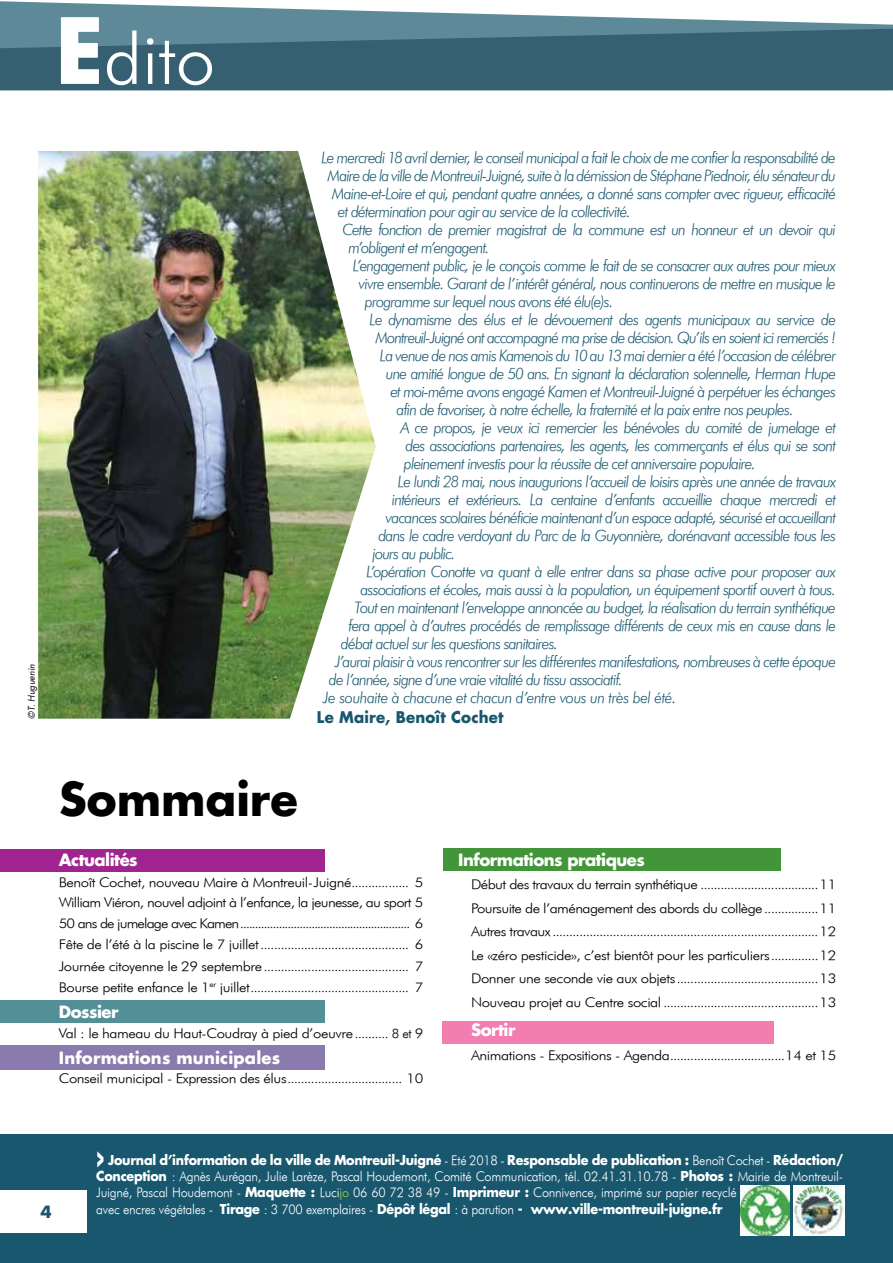
<style>
.page{position:relative;width:893px;height:1263px;background:#fff}
.page>*{position:absolute;margin:0;border:0;box-sizing:border-box;transform-origin:0 0}
.t1{font:italic 70.5px "Futura";color:#fff}
.t2{font:45px "Futura Koyu";color:#000}
.t3{font:33.45px "Futura Koyu";color:#fff;scale:.38 1}
.t4{font:16.5px "Futura Koyu";letter-spacing:-.03em;color:#fff}
.t5{font:16.5px "Futura Koyu";letter-spacing:.01em;color:#fff}
.t6{font:16.5px "Futura Koyu";color:#18576e}
.t7{font:italic 300 15.75px "Futura";letter-spacing:-.055em;color:#18576e;scale:.95 1}
.t8{font:italic 300 15.75px "Futura";letter-spacing:-.03em;color:#18576e;scale:.95 1}
.t9{font:15.75px "Futura Koyu";letter-spacing:.015em;color:#18576e;scale:.95 1}
.t10{font:italic 13.35px/23.5px "Futura";letter-spacing:-.03em;color:#000;scale:1.12 1}
.t11{font:italic 13.35px/16.4px "Futura";letter-spacing:-.02em;color:#fff;scale:.95 1}
.t12{font:italic 13.35px/20px "Futura";letter-spacing:-.05em;color:#000;scale:1.12 1}
.t13{font:13.35px "Futura Koyu";letter-spacing:-.02em;color:#fff;scale:.95 1}
.t14{font:italic 13.05px/21.1px "Futura";color:#000;text-align:justify}
.t15{font:italic 9px "Futura Beyaz";letter-spacing:-.005em;color:#000}
.s1{font-family:"Futura Koyu";font-style:normal;font-size:88.5px}
.s2{font-size:13.05px}
.s3{font-size:13.35px}
.s4{font-family:"Futura";font-style:italic}
.s5{font-family:"Futura Koyu";font-style:normal}
.s6{color:#a1cd3a}
</style>
<div class="page">
<div style="left:0;top:1134px;width:893px;height:129px;background:#18576e"></div>
<svg style="left:0;top:1px;width:893px;height:28px;fill:#5d8999"></svg>
<svg style="left:0;top:29px;width:893px;height:61px;background:#3c6677"></svg>
<img style="left:38px;top:151px;width:338px;height:568px">
<div style="left:0;top:1191px;width:86px;height:42px;background:#fff"></div>
<img style="left:794px;top:1185px;width:50px;height:50px">
<img style="left:741px;top:1185px;width:48px;height:50px">
<div style="left:0;top:1001px;width:324px;height:22px;background:#528f96"></div>
<div style="left:443px;top:849px;width:338px;height:22px;background:#439539"></div>
<div style="left:442px;top:1021px;width:332px;height:22px;background:#f17db1"></div>
<div style="left:0;top:1045px;width:324px;height:25px;background:#8a7bae"></div>
<div style="left:0;top:850px;width:324px;height:22px;background:#9f248f"></div>
<h1 class="t1" style="left:55px;top:16px;width:161px"><span class="s1">E</span>dito</h1>
<p class="t15" style="left:25px;top:719px;width:56px;rotate:-90deg">©T. Huguenin</p>
<p class="t7" style="left:321px;top:148px;width:543px">Le mercredi 18 avril dernier, le conseil municipal a fait le choix de me confier la responsabilité de</p>
<p class="t7" style="left:327px;top:166px;width:537px">Maire de la ville de Montreuil-Juigné, suite à la démission de Stéphane Piednoir, élu sénateur du</p>
<p class="t7" style="left:332px;top:184px;width:532px">Maine-et-Loire et qui, pendant quatre années, a donné sans compter avec rigueur, efficacité</p>
<p class="t7" style="left:338px;top:202px;width:310px">et détermination pour agir au service de la collectivité.</p>
<p class="t7" style="left:342px;top:220px;width:521px">Cette fonction de premier magistrat de la commune est un honneur et un devoir qui</p>
<p class="t7" style="left:348px;top:238px;width:150px">m’obligent et m’engagent.</p>
<p class="t7" style="left:353px;top:256px;width:510px">L’engagement public, je le conçois comme le fait de se consacrer aux autres pour mieux</p>
<p class="t7" style="left:359px;top:274px;width:504px">vivre ensemble. Garant de l’intérêt général, nous continuerons de mettre en musique le</p>
<p class="t7" style="left:365px;top:292px;width:263px">programme sur lequel nous avons été élu(e)s.</p>
<p class="t7" style="left:369px;top:310px;width:493px">Le dynamisme des élus et le dévouement des agents municipaux au service de</p>
<p class="t7" style="left:375px;top:328px;width:486px">Montreuil-Juigné ont accompagné ma prise de décision. Qu’ils en soient ici remerciés !</p>
<p class="t7" style="left:380px;top:346px;width:481px">La venue de nos amis Kamenois du 10 au 13 mai dernier a été l’occasion de célébrer</p>
<p class="t7" style="left:386px;top:364px;width:475px">une amitié longue de 50 ans. En signant la déclaration solennelle, Herman Hupe</p>
<p class="t7" style="left:390px;top:382px;width:470px">et moi-même avons engagé Kamen et Montreuil-Juigné à perpétuer les échanges</p>
<p class="t7" style="left:396px;top:400px;width:420px">afin de favoriser, à notre échelle, la fraternité et la paix entre nos peuples.</p>
<p class="t7" style="left:401px;top:418px;width:459px">A ce propos, je veux ici remercier les bénévoles du comité de jumelage et</p>
<p class="t7" style="left:405px;top:436px;width:455px">des associations partenaires, les agents, les commerçants et élus qui se sont</p>
<p class="t7" style="left:404px;top:454px;width:372px">pleinement investis pour la réussite de cet anniversaire populaire.</p>
<p class="t7" style="left:398px;top:472px;width:463px">Le lundi 28 mai, nous inaugurions l’accueil de loisirs après une année de travaux</p>
<p class="t7" style="left:392px;top:490px;width:469px">intérieurs et extérieurs. La centaine d’enfants accueillie chaque mercredi et</p>
<p class="t7" style="left:386px;top:508px;width:475px">vacances scolaires bénéficie maintenant d’un espace adapté, sécurisé et accueillant</p>
<p class="t7" style="left:378px;top:526px;width:483px">dans le cadre verdoyant du Parc de la Guyonnière, dorénavant accessible tous les</p>
<p class="t7" style="left:372px;top:544px;width:89px">jours au public.</p>
<p class="t7" style="left:366px;top:562px;width:496px">L’opération Conotte va quant à elle entrer dans sa phase active pour proposer aux</p>
<p class="t7" style="left:360px;top:580px;width:502px">associations et écoles, mais aussi à la population, un équipement sportif ouvert à tous.</p>
<p class="t7" style="left:354px;top:598px;width:508px">Tout en maintenant l’enveloppe annoncée au budget, la réalisation du terrain synthétique</p>
<p class="t7" style="left:348px;top:616px;width:515px">fera appel à d’autres procédés de remplissage différents de ceux mis en cause dans le</p>
<p class="t7" style="left:341px;top:634px;width:230px">débat actuel sur les questions sanitaires.</p>
<p class="t7" style="left:335px;top:652px;width:529px">J’aurai plaisir à vous rencontrer sur les différentes manifestations, nombreuses à cette époque</p>
<p class="t7" style="left:329px;top:670px;width:311px">de l’année, signe d’une vraie vitalité du tissu associatif.</p>
<p class="t8" style="left:323px;top:688px;width:373px">Je souhaite à chacune et chacun d’entre vous un très bel été.</p>
<p class="t9" style="left:317px;top:706px;width:198px">Le Maire, Benoît Cochet</p>
<h2 class="t2" style="left:59px;top:768px;width:240px">Sommaire</h2>
<p class="t4" style="left:59px;top:848px;width:80px">Actualités</p>
<p class="t12" style="left:59px;top:872px;width:327px">Benoît Cochet, nouveau Maire à Montreuil-Juigné<span class="s2">.................</span> 5<br>William Viéron, nouvel adjoint à l’enfance, la jeunesse, au sport 5</p>
<p class="t14" style="left:59px;top:913px;width:366px"><span class="s3">50 ans de jumelage avec Kamen</span>......................................................... <span class="s3">6<br>Fête de l’été à la piscine le 7 juillet</span>............................................ <span class="s3">6<br>Journée citoyenne le 29 septembre</span>........................................... <span class="s3">7<br>Bourse petite enfance le 1</span><sup>er</sup> <span class="s3">juillet</span>............................................... <span class="s3">7</span></p>
<p class="t4" style="left:59px;top:1000px;width:61px">Dossier</p>
<p class="t10" style="left:59px;top:1021px;width:327px">Val : le hameau du Haut-Coudray à pied d’oeuvre<span class="s2">.......... 8 et</span> 9</p>
<p class="t5" style="left:59px;top:1046px;width:223px">Informations municipales</p>
<p class="t10" style="left:59px;top:1067px;width:327px">Conseil municipal - Expression des élus<span class="s2">..................................</span> 10</p>
<p class="t4" style="left:458px;top:848px;width:188px">Informations pratiques</p>
<p class="t10" style="left:471px;top:873px;width:328px">Début des travaux du terrain synthétique <span class="s2">...................................</span>11<br>Poursuite de l’aménagement des abords du collège<span class="s2">................</span>11</p>
<p class="t14" style="left:471px;top:921px;width:367px"><span class="s3">Autres travaux</span>...............................................................................<span class="s3">12</span></p>
<p class="t10" style="left:471px;top:943px;width:328px">Le «zéro pesticide», c’est bientôt pour les particuliers<span class="s2">..............</span>12</p>
<p class="t14" style="left:471px;top:967px;width:367px;line-height:23.5px"><span class="s3">Donner une seconde vie aux objets</span>..........................................<span class="s3">13<br>Nouveau projet au Centre social</span> ..............................................<span class="s3">13</span></p>
<p class="t4" style="left:471px;top:1019px;width:46px">Sortir</p>
<p class="t10" style="left:471px;top:1043px;width:328px">Animations - Expositions - Agenda<span class="s2">..................................</span>14 et 15</p>
<h3 class="t3" style="left:96px;top:1132px;width:24px">&gt;</h3>
<p class="t13" style="left:108px;top:1150px;width:775px">Journal d’information de la ville de Montreuil-Juigné <span class="s4">- Eté 2018 -</span> Responsable de publication : <span class="s4">Benoît Cochet -</span> Rédaction/</p>
<p class="t11" style="left:96px;top:1168px;width:788px"><span class="s5">Conception</span> : Agnès Aurégan, Julie Larèze, Pascal Houdemont, Comité Communication, tél. 02.41.31.10.78 - <span class="s5">Photos :</span> Mairie de Montreuil-<br>Juigné, Pascal Houdemont - <span class="s5">Maquette :</span> Luci<span class="s6">jo</span> 06 60 72 38 49 - <span class="s5">Imprimeur :</span> Connivence, imprimé sur papier recyclé</p>
<p class="t6" style="left:40px;top:1200px;width:13px">4</p>
<p class="t11" style="left:96px;top:1201px;width:661px">avec encres végétales - <span class="s5">Tirage</span> : 3 700 exemplaires - <span class="s5">Dépôt légal</span> : à parution <span class="s5">- www.ville-montreuil-juigne.fr</span></p>
</div>
